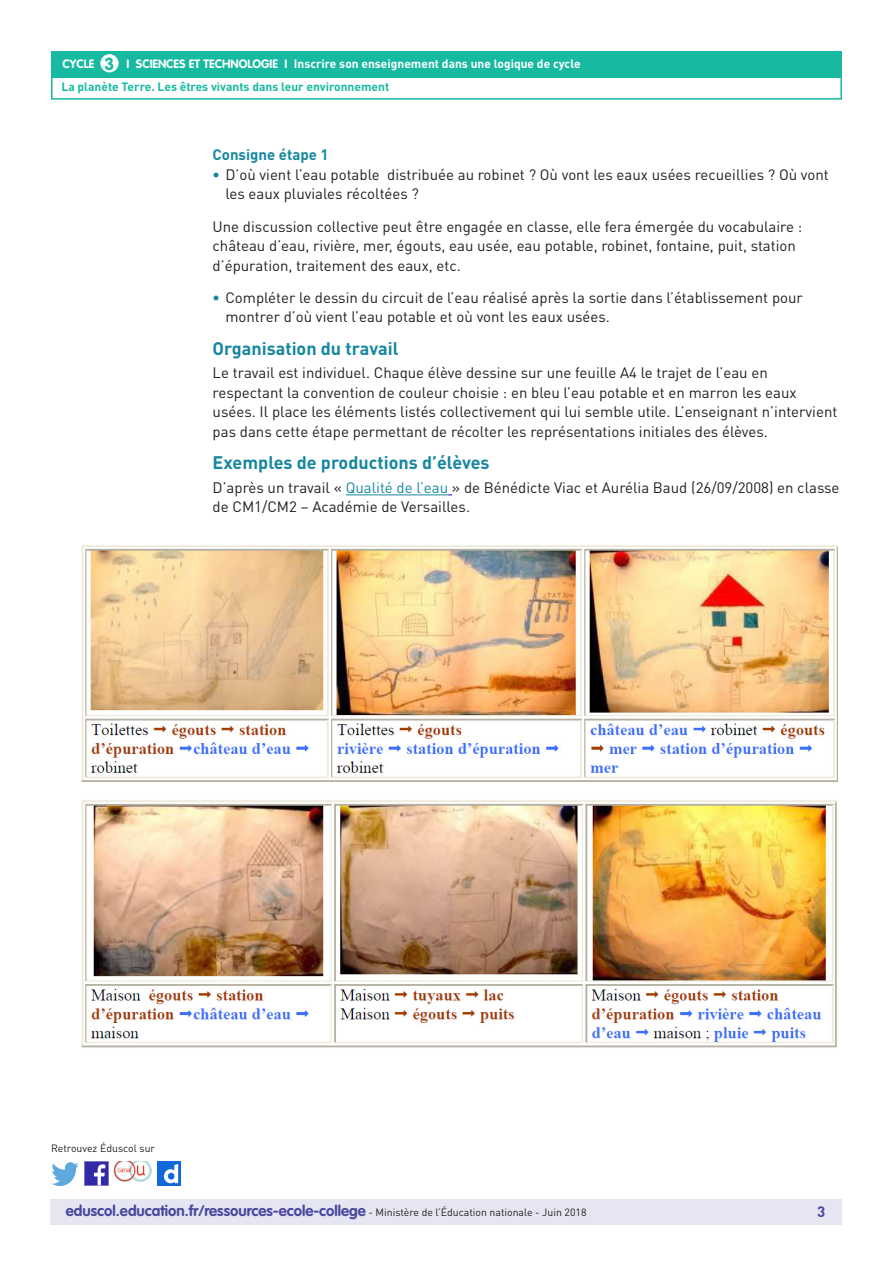
<style>
.page{position:relative;width:893px;height:1263px;background:#fff}
.page>*{position:absolute;margin:0;border:0;box-sizing:border-box;transform-origin:0 0}
._04_Titre_de_niveau{font:700 18px "DIN Pro";color:#16879f}
.t1{font:700 17.25px "VAG Rounded Std";color:#17baa1}
._06_Texte_courant{font:15px/19.5px "DIN Pro";color:#231f20}
.t2{font:700 15px "VAG Rounded Std";color:#4a489e}
._05_Titre_de_niveau{font:700 15px "DIN Pro";color:#16879f}
.t3{font:700 15px "DIN Pro";color:#4a489e}
.t4{font:700 12px "DIN Pro";color:#17baa1}
.t5{font:700 12px "DIN Pro";color:#fff}
.t6{font:700 12px "VAG Rounded Std";color:#fff}
.t7{font:10.5px "DIN Pro";color:#231f20}
.s1{font-weight:700;color:#16879f}
.s2{color:#16879f}
.s3{font-family:"DIN Pro";font-weight:400;font-size:10.5px;color:#231f20}
</style>
<div class="page">
<div style="left:50px;top:1199px;width:791px;height:26px;background:#e6e5f2"></div>
<div style="left:51px;top:51px;width:791px;height:27px;background:#17baa1"></div>
<div style="left:100px;top:54px;width:19px;height:18px;background:#fff;border-radius:50%"></div>
<div style="left:51px;top:75px;width:791px;height:25px;border:2px solid #17baa1"></div>
<img style="left:85px;top:1162px;width:23px;height:23px">
<img style="left:51px;top:1163px;width:28px;height:22px">
<img style="left:158px;top:1162px;width:22px;height:23px">
<img style="left:114px;top:1162px;width:38px;height:19px">
<hr style="left:346px;top:494px;width:102px;height:1px;background:#16879f">
<img style="left:81px;top:545px;width:757px;height:503px">
<p class="t1" style="left:105px;top:53px;width:11px">3</p>
<p class="t5" style="left:294px;top:56px;width:288px">Inscrire son enseignement dans une logique de cycle</p>
<p class="t4" style="left:61px;top:79px;width:329px">La planète Terre. Les êtres vivants dans leur environnement</p>
<p class="t6" style="left:63px;top:57px;width:33px">CYCLE</p>
<p class="t6" style="left:127px;top:57px;width:162px">I SCIENCES ET TECHNOLOGIE I</p>
<p class="_05_Titre_de_niveau" style="left:213px;top:145px;width:118px">Consigne étape 1</p>
<p class="_06_Texte_courant" style="left:225px;top:164px;width:605px;text-indent:-13px"><span class="s1">•</span> D’où vient l’eau potable distribuée au robinet ? Où vont les eaux usées recueillies ? Où vont les eaux pluviales récoltées ?</p>
<p class="_06_Texte_courant" style="left:213px;top:216px;width:591px">Une discussion collective peut être engagée en classe, elle fera émergée du vocabulaire : château d’eau, rivière, mer, égouts, eau usée, eau potable, robinet, fontaine, puit, station d’épuration, traitement des eaux, etc.</p>
<p class="_06_Texte_courant" style="left:225px;top:287px;width:579px;text-indent:-13px"><span class="s1">•</span> Compléter le dessin du circuit de l’eau réalisé après la sortie dans l’établissement pour montrer d’où vient l’eau potable et où vont les eaux usées.</p>
<p class="_04_Titre_de_niveau" style="left:213px;top:336px;width:187px">Organisation du travail</p>
<p class="_06_Texte_courant" style="left:213px;top:363px;width:626px">Le travail est individuel. Chaque élève dessine sur une feuille A4 le trajet de l’eau en respectant la convention de couleur choisie : en bleu l’eau potable et en marron les eaux usées. Il place les éléments listés collectivement qui lui semble utile. L’enseignant n’intervient pas dans cette étape permettant de récolter les représentations initiales des élèves.</p>
<p class="_04_Titre_de_niveau" style="left:213px;top:451px;width:278px">Exemples de productions d’élèves</p>
<p class="_06_Texte_courant" style="left:213px;top:477px;width:628px">D’après un travail « <span class="s2">Qualité de l’eau</span> » de Bénédicte Viac et Aurélia Baud (26/09/2008) en classe de CM1/CM2 – Académie de Versailles.</p>
<p class="t7" style="left:51px;top:1141px;width:106px">Retrouvez Éduscol sur</p>
<p class="t2" style="left:66px;top:1202px;width:522px">eduscol.education.fr/ressources-ecole-college <span class="s3">- Ministère de l’Éducation nationale - Juin 2018</span></p>
<p class="t3" style="left:817px;top:1201px;width:10px">3</p>
</div>
